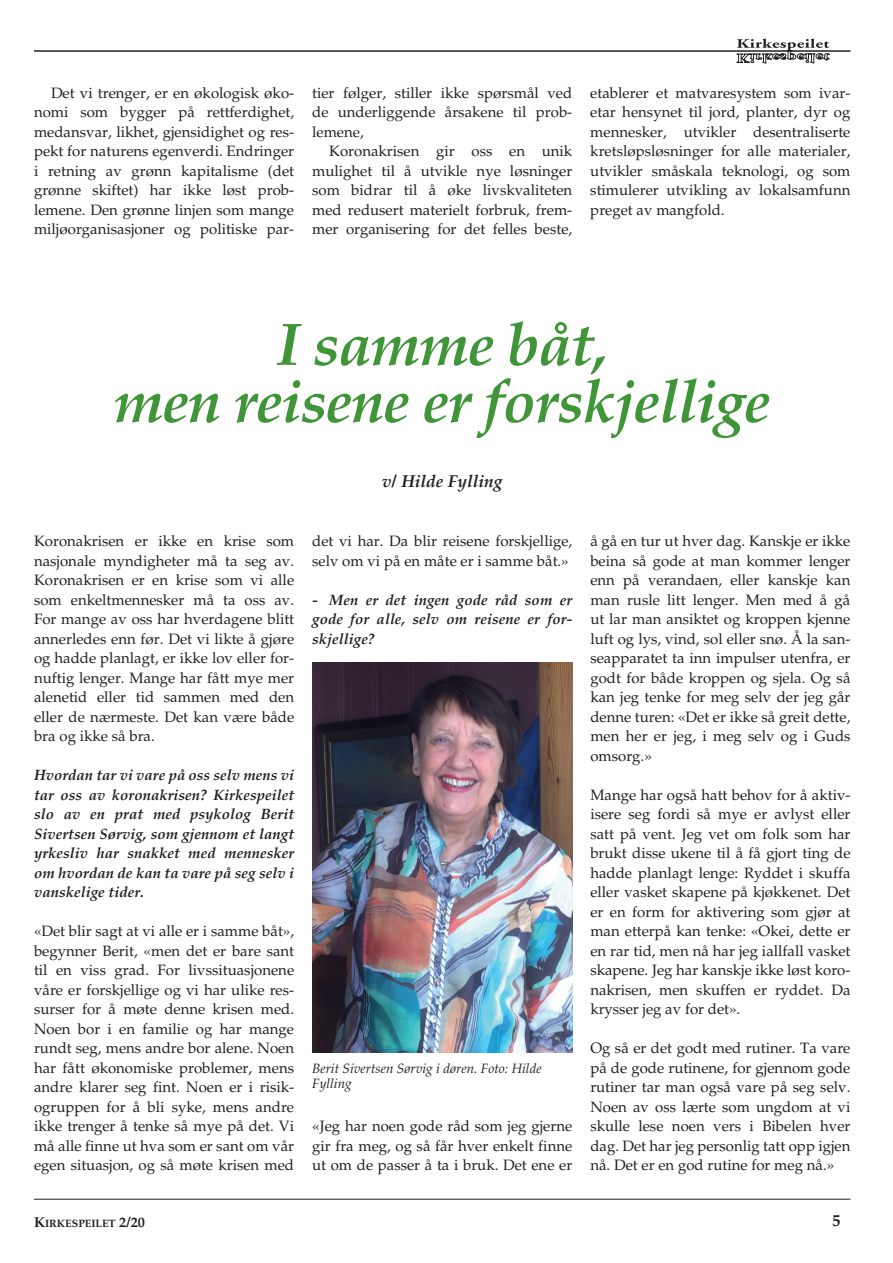
<style>
.page{position:relative;width:893px;height:1263px;background:#fff}
.page>*{position:absolute;margin:0;border:0;box-sizing:border-box;transform-origin:0 0}
.t1{font:italic 700 60px/57px "Palatino";letter-spacing:-.02em;color:#3f9537;text-align:center}
.t2{font:italic 700 17.25px "Palatino";color:#231f20}
.t3{font:700 16.5px "Palatino";color:#231f20}
.t4{font:15px/19.5px "Palatino";color:#231f20;text-align:justify}
.t5{font:italic 700 15px/19.5px "Palatino";color:#231f20;text-align:justify}
.t6{font:italic 13.5px/15px "Palatino";color:#231f20}
.t7{font:700 10.65px "Palatino";color:#231f20}
.s1{font-size:14.25px}
</style>
<div class="page">
<hr style="left:34px;top:1199px;width:816px;height:1px;background:#231f20">
<svg style="left:737px;top:38px;width:92px;height:26px"></svg>
<hr style="left:34px;top:51px;width:816px;height:1px;background:#231f20">
<img style="left:312px;top:662px;width:260px;height:390px">
<p class="t4" style="left:34px;top:83px;width:262px;text-indent:17px">Det vi trenger, er en økologisk øko&shy;nomi som bygger på rettferdighet, medansvar, likhet, gjensidighet og res&shy;pekt for naturens egenverdi. Endringer i retning av grønn kapitalisme (det grønne skiftet) har ikke løst prob&shy;lemene. Den grønne linjen som mange miljøorganisasjoner og politiske par-</p>
<p class="t4" style="left:312px;top:83px;width:262px">tier følger, stiller ikke spørsmål ved de underliggende årsakene til prob&shy;lemene,</p>
<p class="t4" style="left:312px;top:141px;width:262px;text-indent:17px">Koronakrisen gir oss en unik mulighet til å utvikle nye løsninger som bidrar til å øke livskvaliteten med redusert materielt forbruk, frem&shy;mer organisering for det felles beste,</p>
<p class="t4" style="left:590px;top:83px;width:262px">etablerer et matvaresystem som ivar&shy;etar hensynet til jord, planter, dyr og mennesker, utvikler desentraliserte kretsløpsløsninger for alle materialer, utvikler småskala teknologi, og som stimulerer utvikling av lokalsamfunn preget av mangfold.</p>
<h1 class="t1" style="left:114px;top:317px;width:658px">I samme båt,<br>men reisene er forskjellige</h1>
<p class="t2" style="left:382px;top:471px;width:122px">v/ Hilde Fylling</p>
<p class="t4" style="left:34px;top:531px;width:262px">Koronakrisen er ikke en krise som nasjonale myndigheter må ta seg av.<br>Koronakrisen er en krise som vi alle som enkeltmennesker må ta oss av.<br>For mange av oss har hverdagene blitt annerledes enn før. Det vi likte å gjøre og hadde planlagt, er ikke lov eller for&shy;nuftig lenger. Mange har fått mye mer alenetid eller tid sammen med den eller de nærmeste. Det kan være både bra og ikke så bra.</p>
<p class="t5" style="left:34px;top:765px;width:262px">Hvordan tar vi vare på oss selv mens vi tar oss av koronakrisen? Kirkespeilet slo av en prat med psykolog Berit Sivertsen Sørvig, som gjennom et langt yrkesliv har snakket med mennesker om hvordan de kan ta vare på seg selv i vanskelige tider.</p>
<p class="t4" style="left:34px;top:921px;width:262px">«Det blir sagt at vi alle er i samme båt», begynner Berit, «men det er bare sant til en viss grad. For livssituasjonene våre er forskjellige og vi har ulike res&shy;surser for å møte denne krisen med.<br>Noen bor i en familie og har mange rundt seg, mens andre bor alene. Noen har fått økonomiske problemer, mens andre klarer seg fint. Noen er i risik&shy;ogruppen for å bli syke, mens andre ikke trenger å tenke så mye på det. Vi må alle finne ut hva som er sant om vår egen situasjon, og så møte krisen med</p>
<p class="t4" style="left:312px;top:531px;width:262px">det vi har. Da blir reisene forskjellige, selv om vi på en måte er i samme båt.»</p>
<p class="t5" style="left:312px;top:590px;width:262px">- Men er det ingen gode råd som er gode for alle, selv om reisene er for&shy;skjellige?</p>
<p class="t6" style="left:312px;top:1061px;width:231px">Berit Sivertsen Sørvig i døren. Foto: Hilde<br>Fylling</p>
<p class="t4" style="left:312px;top:1116px;width:262px">«Jeg har noen gode råd som jeg gjerne gir fra meg, og så får hver enkelt finne ut om de passer å ta i bruk. Det ene er</p>
<p class="t4" style="left:590px;top:531px;width:262px">å gå en tur ut hver dag. Kanskje er ikke beina så gode at man kommer lenger enn på verandaen, eller kanskje kan man rusle litt lenger. Men med å gå ut lar man ansiktet og kroppen kjenne luft og lys, vind, sol eller snø. Å la san&shy;seapparatet ta inn impulser utenfra, er godt for både kroppen og sjela. Og så kan jeg tenke for meg selv der jeg går denne turen: «Det er ikke så greit dette, men her er jeg, i meg selv og i Guds omsorg.»</p>
<p class="t4" style="left:590px;top:785px;width:262px">Mange har også hatt behov for å aktiv&shy;isere seg fordi så mye er avlyst eller satt på vent. Jeg vet om folk som har brukt disse ukene til å få gjort ting de hadde planlagt lenge: Ryddet i skuffa eller vasket skapene på kjøkkenet. Det er en form for aktivering som gjør at man etterpå kan tenke: «Okei, dette er en rar tid, men nå har jeg iallfall vasket skapene. Jeg har kanskje ikke løst koro&shy;nakrisen, men skuffen er ryddet. Da krysser jeg av for det».</p>
<p class="t4" style="left:590px;top:1038px;width:262px">Og så er det godt med rutiner. Ta vare på de gode rutinene, for gjennom gode rutiner tar man også vare på seg selv.<br>Noen av oss lærte som ungdom at vi skulle lese noen vers i Bibelen hver dag. Det har jeg personlig tatt opp igjen nå. Det er en god rutine for meg nå.»</p>
<p class="t7" style="left:34px;top:1217px;width:112px"><span class="s1">K</span>IRKESPEILET <span class="s1">2/20</span></p>
<p class="t3" style="left:832px;top:1210px;width:10px">5</p>
</div>
